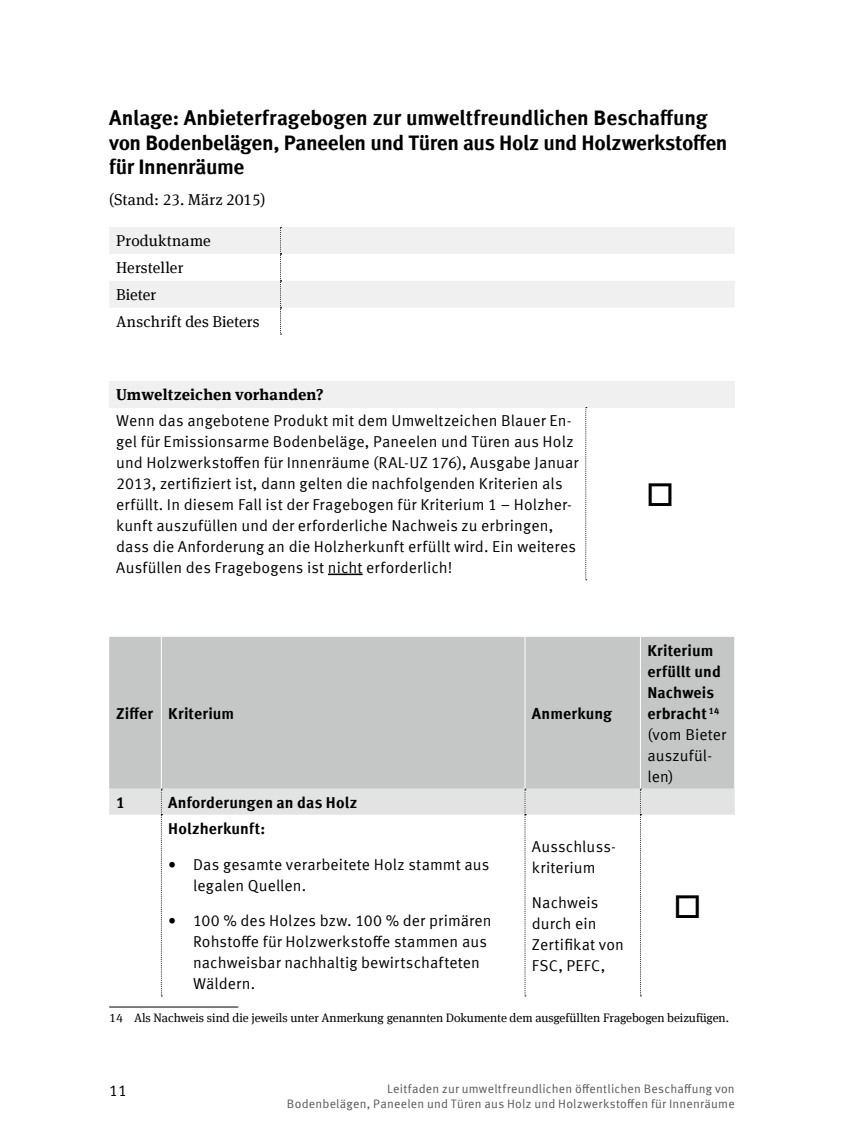
<style>
.page{position:relative;width:844px;height:1141px;background:#fff}
.page>*{position:absolute;margin:0;border:0;box-sizing:border-box;transform-origin:0 0}
.Überschrift_2{font:700 21px/24.5px "Meta Offc";letter-spacing:-.01em;color:#000}
.Tabelle{font:15.75px/21px "Meta Offc Norm";letter-spacing:.005em;color:#000}
.Tabelle-2{font:700 15.75px/21px "Meta Offc";letter-spacing:.005em;color:#000}
.Tabelle-3{font:15.75px "Meta Serif Offc";letter-spacing:.01em;color:#000}
.Tabelle-4{font:700 15.75px "Meta Serif Offc";letter-spacing:.01em;color:#000}
.Überschrift_2-2{font:15.75px "Meta Serif Offc";color:#000}
.t1{font:12.25px/14.7px "Meta Offc Norm";letter-spacing:.02em;color:#565656;text-align:right}
.Footnote_text_Linie{font:12.25px "Meta Serif Offc";color:#000}
.s1{font-family:"Meta Serif Offc"}
</style>
<div class="page">
<svg style="left:109px;top:227px;width:625px;height:81px;fill:#f0f0f0"></svg>
<svg style="left:280px;top:227px;width:1px;height:108px"></svg>
<div style="left:109px;top:381px;width:625px;height:26px;background:#f0f0f0"></div>
<svg style="left:585px;top:407px;width:1px;height:173px"></svg>
<hr style="left:328px;top:574px;width:34px;height:1px;background:#000">
<div style="left:109px;top:637px;width:625px;height:152px;background:#c5c6c6"></div>
<hr style="left:161px;top:637px;width:1px;height:152px;background:#fff">
<hr style="left:524px;top:637px;width:1px;height:152px;background:#fff">
<hr style="left:639px;top:637px;width:1px;height:152px;background:#fff">
<hr style="left:109px;top:1007px;width:129px;height:1px;background:#000">
<svg style="left:109px;top:789px;width:625px;height:207px"></svg>
<p class="Überschrift_2" style="left:109px;top:106px;width:619px">Anlage: Anbieterfragebogen zur umweltfreundlichen Beschaffung von Bodenbelägen, Paneelen und Türen aus Holz und Holzwerkstoffen für Innenräume</p>
<p class="Überschrift_2-2" style="left:109px;top:191px;width:158px">(Stand: 23. März 2015)</p>
<p class="Tabelle-3" style="left:116px;top:232px;width:96px">Produktname</p>
<p class="Tabelle-3" style="left:116px;top:259px;width:69px">Hersteller</p>
<p class="Tabelle-3" style="left:116px;top:286px;width:42px">Bieter</p>
<p class="Tabelle-3" style="left:116px;top:313px;width:145px">Anschrift des Bieters</p>
<p class="Tabelle-4" style="left:116px;top:385px;width:209px">Umweltzeichen vorhanden?</p>
<p class="Tabelle" style="left:116px;top:411px;width:463px">Wenn das angebotene Produkt mit dem Umweltzeichen Blauer En&shy;gel für Emissionsarme Bodenbeläge, Paneelen und Türen aus Holz und Holzwerkstoffen für Innenräume (RAL-UZ 176), Ausgabe Januar 2013, zertifiziert ist, dann gelten die nachfolgenden Kriterien als erfüllt. In diesem Fall ist der Fragebogen für Kriterium 1 – Holzher&shy;kunft auszufüllen und der erforderliche Nachweis zu erbringen, dass die Anforderung an die Holzherkunft erfüllt wird. Ein weiteres Ausfüllen des Fragebogens ist nicht erforderlich!</p>
<p class="Tabelle-2" style="left:116px;top:703px;width:38px">Ziffer</p>
<p class="Tabelle-2" style="left:168px;top:703px;width:67px">Kriterium</p>
<p class="Tabelle-2" style="left:532px;top:703px;width:82px">Anmerkung</p>
<p class="Tabelle-2" style="left:647px;top:640px;width:75px">Kriterium erfüllt und<br>Nachweis erbracht <sup>14</sup></p>
<p class="Tabelle" style="left:647px;top:724px;width:80px">(vom Bieter auszufül&shy;len)</p>
<p class="Tabelle-2" style="left:116px;top:792px;width:10px">1</p>
<p class="Tabelle-2" style="left:168px;top:792px;width:190px">Anforderungen an das Holz</p>
<p class="Tabelle-2" style="left:168px;top:818px;width:98px">Holzherkunft:</p>
<p class="Tabelle" style="left:193px;top:854px;width:298px;text-indent:-25px"><span class="s1">•</span> Das gesamte verarbeitete Holz stammt aus legalen Quellen.</p>
<p class="Tabelle" style="left:193px;top:911px;width:300px;text-indent:-25px"><span class="s1">•</span> 100 % des Holzes bzw. 100 % der primären Rohstoffe für Holzwerkstoffe stammen aus nachweisbar nachhaltig bewirtschafteten Wäldern.</p>
<p class="Tabelle" style="left:532px;top:836px;width:85px">Ausschluss&shy;kriterium</p>
<p class="Tabelle" style="left:532px;top:893px;width:93px">Nachweis durch ein<br>Zertifikat von<br>FSC, PEFC,</p>
<p class="Footnote_text_Linie" style="left:109px;top:1011px;width:621px">14 Als Nachweis sind die jeweils unter Anmerkung genannten Dokumente dem ausgefüllten Fragebogen beizufügen.</p>
<p class="Tabelle" style="left:109px;top:1080px;width:19px">11</p>
<p class="t1" style="left:287px;top:1082px;width:449px">Leitfaden zur umweltfreundlichen öffentlichen Beschaffung von<br>Bodenbelägen, Paneelen und Türen aus Holz und Holzwerkstoffen für Innenräume</p>
</div>
